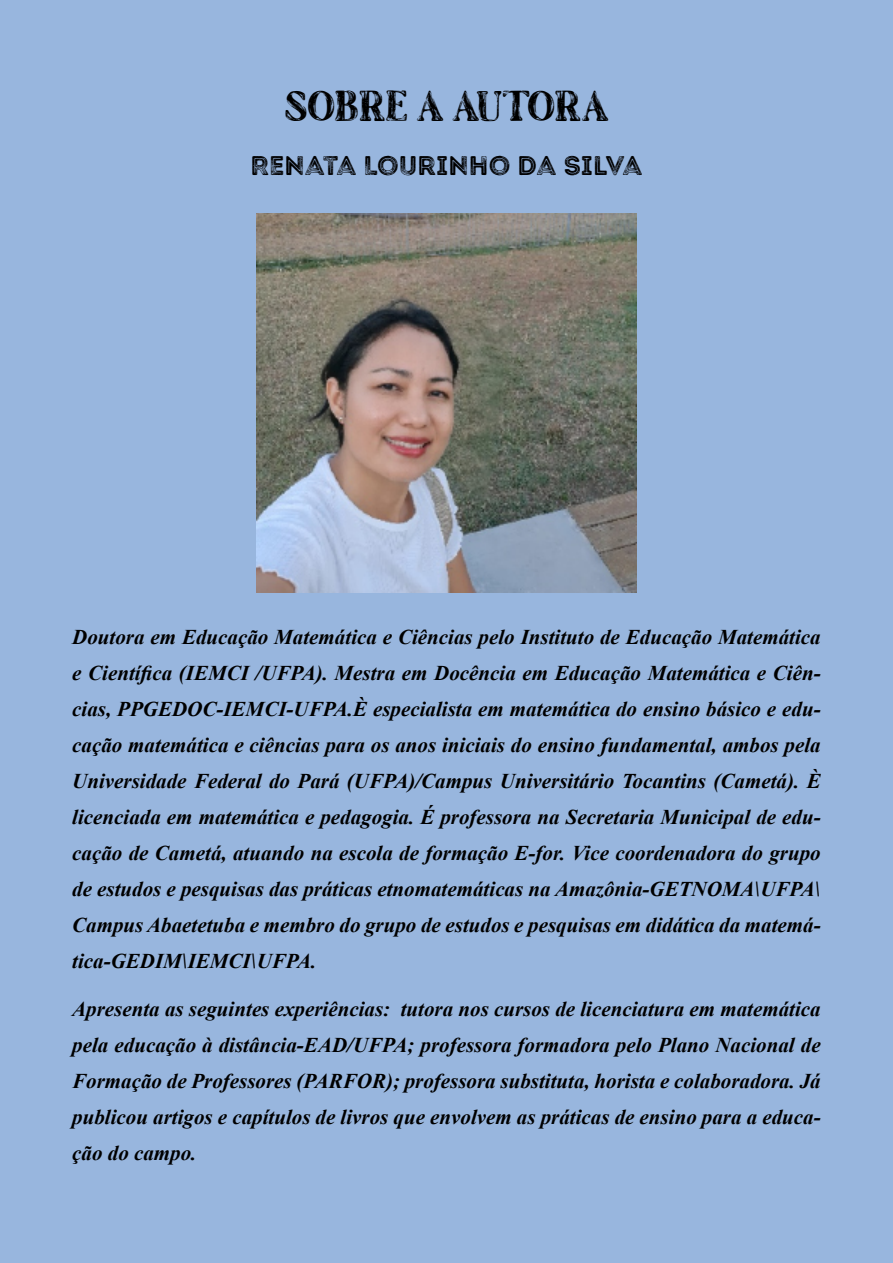
<style>
.page{position:relative;width:893px;height:1263px;background:#98b6de}
.page>*{position:absolute;margin:0;border:0;box-sizing:border-box;transform-origin:0 0}
.t1{font:27px "Intro Rust G Base 2 Line";color:#000}
.t2{font:27px "The Artisan Marker Serif";color:#000}
.t3{font:italic 700 21px/36px "Times New Roman";color:#000;text-align:justify}
</style>
<div class="page">
<img style="left:256px;top:214px;width:381px;height:379px">
<p class="t2" style="left:285px;top:96px;width:325px">SOBRE A AUTORA</p>
<p class="t1" style="left:250px;top:148px;width:394px">RENATA LOURINHO DA SILVA</p>
<p class="t3" style="left:72px;top:618px;width:750px">Doutora em Educação Matemática e Ciências pelo Instituto de Educação Matemática e Científica (IEMCI /UFPA). Mestra em Docência em Educação Matemática e Ciên&shy;cias, PPGEDOC-IEMCI-UFPA.È especialista em matemática do ensino básico e edu&shy;cação matemática e ciências para os anos iniciais do ensino fundamental, ambos pela Universidade Federal do Pará (UFPA)/Campus Universitário Tocantins (Cametá). È licenciada em matemática e pedagogia. É professora na Secretaria Municipal de edu&shy;cação de Cametá, atuando na escola de formação E-for. Vice coordenadora do grupo de estudos e pesquisas das práticas etnomatemáticas na Amazônia-GETNOMA\UFPA\ Campus Abaetetuba e membro do grupo de estudos e pesquisas em didática da matemá&shy;tica-GEDIM\IEMCI\UFPA.</p>
<p class="t3" style="left:72px;top:990px;width:750px">Apresenta as seguintes experiências: tutora nos cursos de licenciatura em matemática pela educação à distância-EAD/UFPA; professora formadora pelo Plano Nacional de Formação de Professores (PARFOR); professora substituta, horista e colaboradora. Já publicou artigos e capítulos de livros que envolvem as práticas de ensino para a educa&shy;ção do campo.</p>
</div>
